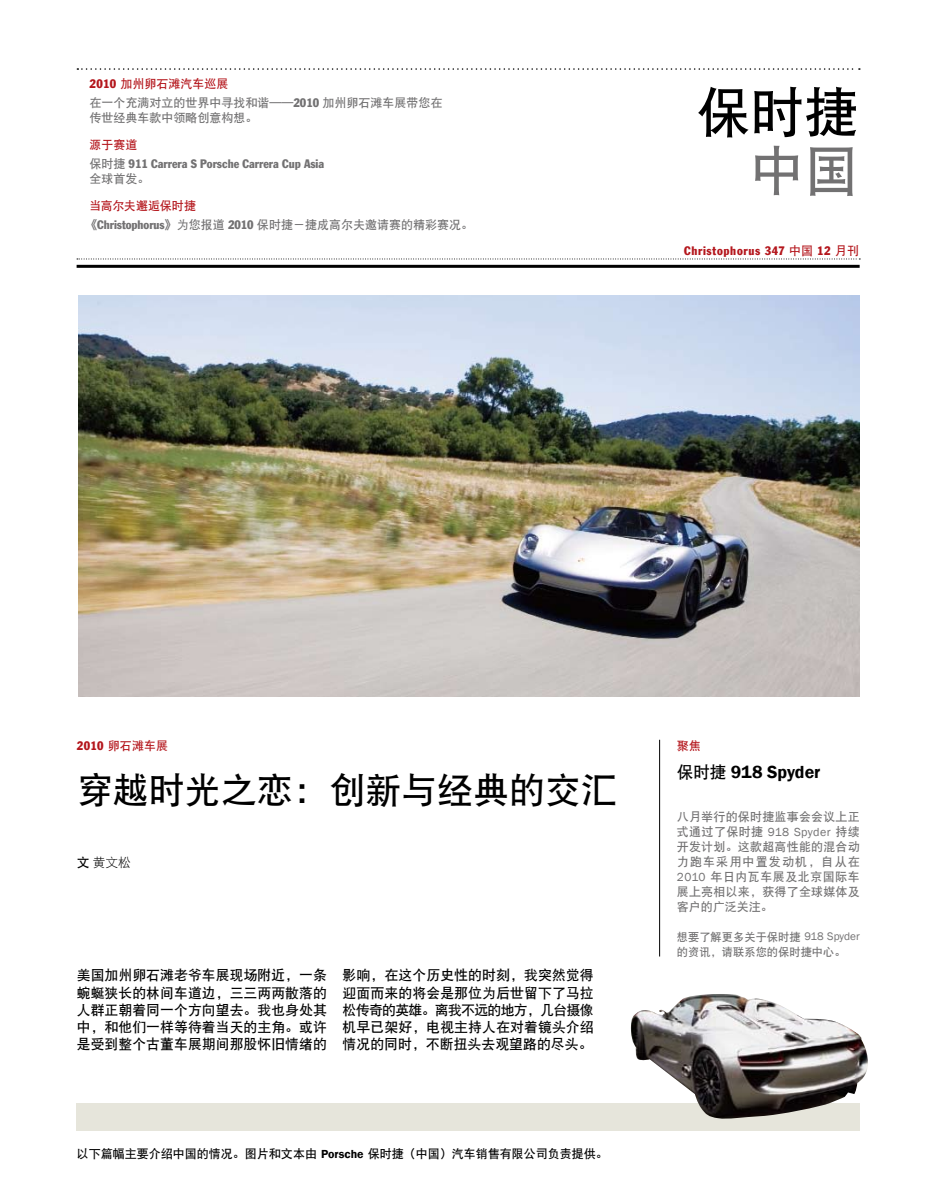
<style>
.page{position:relative;width:932px;height:1191px;background:#fff}
.page>*{position:absolute;margin:0;border:0;box-sizing:border-box;transform-origin:0 0}
.t1{font:54px "DFP Hei W7";color:#000}
.t2{font:54px "DFP Hei W7";color:#727172}
.t3{font:36px "DFP Hei W7";color:#000}
.t4{font:600 18px "Franklin Gothic";color:#000}
.t5{font:13.8px/17.2px "DFP Hei W7";color:#000;text-align:justify}
.t6{font:12.75px "DFP Hei W3";color:#000}
.t7{font:12px/15px "DFP Hei W7";color:#727172}
.t8{font:12px "DFP Hei W7";color:#000}
.t9{font:condensed 12px "Porsche Franklin Gothic";color:#727172}
.t10{font:12px "DFP Hei W7";color:#b4161c}
.t11{font:condensed 12px "Porsche Franklin Gothic";letter-spacing:.06em;color:#b4161c}
.t12{font:11.25px/15.3px "DFP Hei W7";color:#727172}
.s1{font-family:"Porsche Franklin Gothic";font-stretch:condensed;color:#b4161c}
.s2{color:#b4161c}
.s3{font-family:"Porsche Franklin Gothic";font-stretch:condensed}
.s4{font-family:"DFP Hei W7";font-stretch:normal}
.s5{font-family:"DFP Hei W7";font-weight:400;font-size:16.5px}
.s6{font-family:"DFP Hei W7"}
.s7{font-family:"Franklin Gothic";font-weight:600}
.s8{font-family:"Franklin Gothic"}
</style>
<div class="page">
<div style="left:77px;top:1103px;width:782px;height:27px;background:#e6e5db"></div>
<svg style="left:77px;top:259px;width:783px;height:1px"></svg>
<svg style="left:77px;top:68px;width:782px;height:2px"></svg>
<hr style="left:77px;top:265px;width:782px;height:3px;background:#000">
<hr style="left:659px;top:739px;width:1px;height:217px;background:#000">
<img style="left:630px;top:994px;width:238px;height:125px">
<img style="left:79px;top:295px;width:779px;height:401px">
<p class="t7" style="left:89px;top:74px;width:354px;line-height:18.9px"><span class="s1">2010</span> <span class="s2">加州卵石滩汽车巡展<br></span>在一个充满对立的世界中寻找和谐——<span class="s3">2010</span> 加州卵石滩车展带您在</p>
<p class="t7" style="left:89px;top:110px;width:170px">传世经典车款中领略创意构想。</p>
<p class="t10" style="left:89px;top:138px;width:50px">源于赛道</p>
<p class="t9" style="left:89px;top:156px;width:236px"><span class="s4">保时捷</span> 911 Carrera S Porsche Carrera Cup Asia</p>
<p class="t7" style="left:89px;top:171px;width:62px">全球首发。</p>
<p class="t10" style="left:89px;top:199px;width:108px">当高尔夫邂逅保时捷</p>
<p class="t7" style="left:85px;top:217px;width:389px">《<span class="s3">Christophorus</span>》为您报道 <span class="s3">2010</span> 保时捷－捷成高尔夫邀请赛的精彩赛况。</p>
<h1 class="t1" style="left:696px;top:83px;width:163px">保时捷</h1>
<h1 class="t2" style="left:750px;top:141px;width:109px">中国</h1>
<p class="t11" style="left:683px;top:244px;width:176px">Christophorus 347 <span class="s4">中国</span> 12 <span class="s4">月刊</span></p>
<p class="t10" style="left:77px;top:739px;width:93px"><span class="s3">2010</span> 卵石滩车展</p>
<p class="t10" style="left:676px;top:739px;width:25px">聚焦</p>
<h3 class="t4" style="left:676px;top:761px;width:145px"><span class="s5">保时捷</span> 918 Spyder</h3>
<h2 class="t3" style="left:77px;top:771px;width:541px">穿越时光之恋：创新与经典的交汇</h2>
<p class="t6" style="left:77px;top:855px;width:56px"><span class="s6">文</span>黄文松</p>
<p class="t5" style="left:77px;top:966px;width:251px">美国加州卵石滩老爷车展现场附近，一条蜿蜒狭长的林间车道边，三三两两散落的人群正朝着同一个方向望去。我也身处其中，和他们一样等待着当天的主角。或许是受到整个古董车展期间那股怀旧情绪的</p>
<p class="t5" style="left:342px;top:966px;width:252px">影响，在这个历史性的时刻，我突然觉得迎面而来的将会是那位为后世留下了马拉松传奇的英雄。离我不远的地方，几台摄像机早已架好，电视主持人在对着镜头介绍情况的同时，不断扭头去观望路的尽头。</p>
<p class="t8" style="left:77px;top:1147px;width:532px">以下篇幅主要介绍中国的情况。图片和文本由 <span class="s7">Porsche</span> 保时捷（中国）汽车销售有限公司负责提供。</p>
<p class="t7" style="left:676px;top:809px;width:184px;text-align:justify">八月举行的保时捷监事会会议上正式通过了保时捷 <span class="s8">918 Spyder</span> 持续开发计划。这款超高性能的混合动力跑车采用中置发动机，自从在<span class="s8">2010</span> 年日内瓦车展及北京国际车展上亮相以来，获得了全球媒体及客户的广泛关注。</p>
<p class="t12" style="left:676px;top:928px;width:184px">想要了解更多关于保时捷 <span class="s8">918 Spyder</span>的资讯，请联系您的保时捷中心。</p>
</div>
